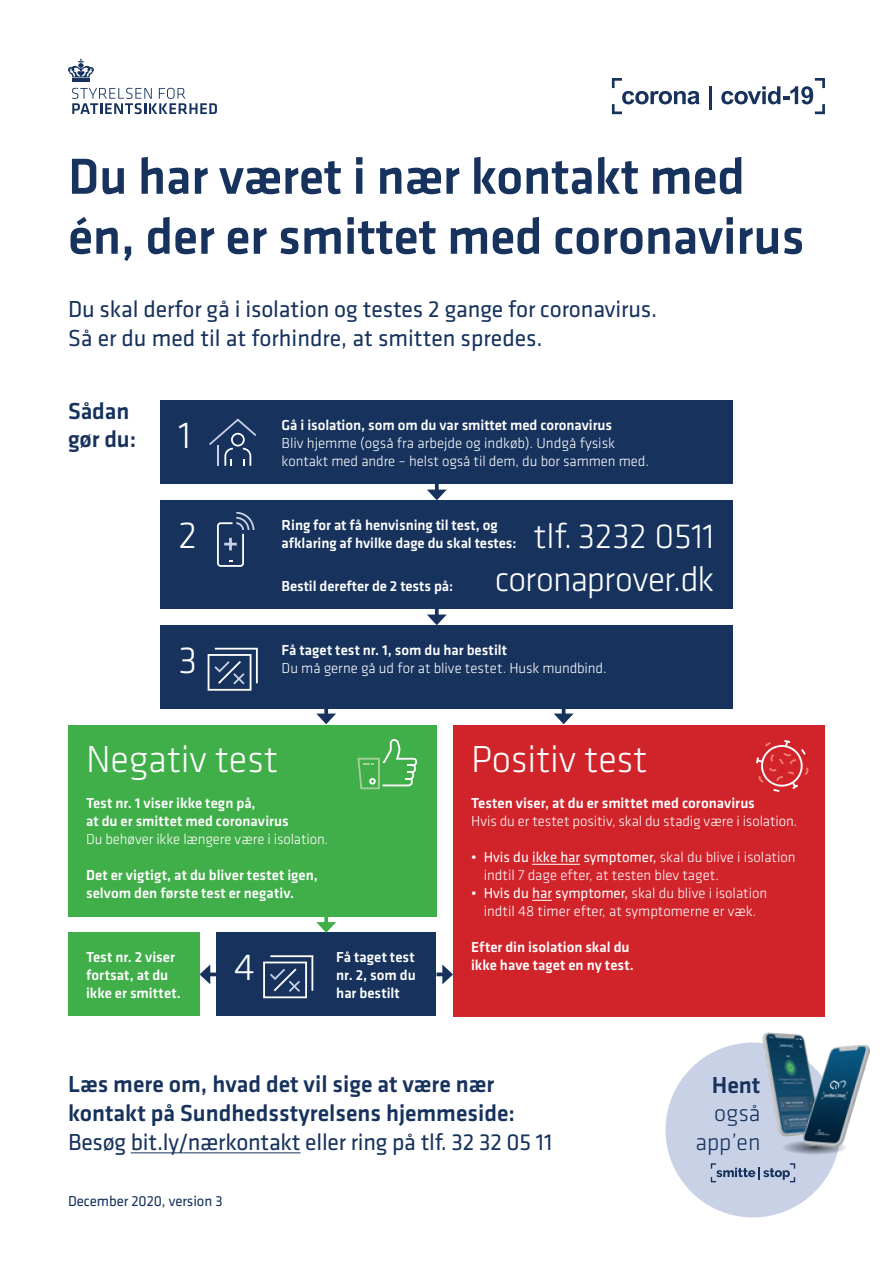
<style>
.page{position:relative;width:893px;height:1263px;background:#fff}
.page>*{position:absolute;margin:0;border:0;box-sizing:border-box;transform-origin:0 0}
.t1{font:500 52.5px/60px "Klavika";letter-spacing:-.005em;color:#16325d}
.t2{font:300 39px "Klavika";letter-spacing:-.005em;color:#fff}
.t3{font:300 36px "Klavika";letter-spacing:-.01em;color:#fff}
.t4{font:500 24px/28.8px "Klavika";color:#16325d}
.t5{font:24px/28.8px "Klavika";letter-spacing:-.005em;color:#16325d}
.t6{font:300 24px/28.8px "Klavika";color:#16325d;text-align:right}
.t7{font:300 15px/18px "Klavika";color:#fff}
.t8{font:500 15px/18px "Klavika";color:#fff}
.t9{font:15px "Klavika";letter-spacing:-.005em;color:#16325d}
.s1{font-weight:500}
.s2{font-weight:400}
</style>
<div class="page">
<svg style="left:612px;top:78px;width:88px;height:36px"></svg>
<hr style="left:709px;top:86px;width:3px;height:23px;background:#16325d">
<svg style="left:721px;top:78px;width:104px;height:36px"></svg>
<hr style="left:72px;top:78px;width:18px;height:4px;background:#16325d">
<svg style="left:68px;top:59px;width:26px;height:18px"></svg>
<svg style="left:72px;top:88px;width:145px;height:26px"></svg>
<hr style="left:131px;top:1152px;width:169px;height:1px;background:#16325d">
<div style="left:665px;top:1042px;width:175px;height:175px;background:#c8d1e5;border-radius:50%"></div>
<svg style="left:711px;top:1163px;width:84px;height:19px"></svg>
<svg style="left:785px;top:1149px;width:60px;height:5px"></svg>
<img style="left:755px;top:1032px;width:115px;height:117px">
<div style="left:453px;top:725px;width:372px;height:291px;background:#d1232a"></div>
<hr style="left:532px;top:864px;width:48px;height:1px;background:#fff">
<svg style="left:532px;top:900px;width:20px;height:1px"></svg>
<div style="left:161px;top:625px;width:155px;height:83px;background:#16325d"></div>
<div style="left:264px;top:625px;width:468px;height:83px;background:#16325d"></div>
<svg style="left:208px;top:648px;width:50px;height:43px"></svg>
<svg style="left:756px;top:740px;width:53px;height:52px"></svg>
<div style="left:161px;top:400px;width:155px;height:84px;background:#16325d"></div>
<div style="left:264px;top:400px;width:468px;height:84px;background:#16325d"></div>
<svg style="left:209px;top:418px;width:47px;height:48px"></svg>
<div style="left:68px;top:725px;width:368px;height:191px;background:#40ae49"></div>
<div style="left:68px;top:933px;width:132px;height:83px;background:#40ae49"></div>
<svg style="left:357px;top:739px;width:60px;height:50px"></svg>
<div style="left:216px;top:933px;width:157px;height:83px;background:#16325d"></div>
<div style="left:318px;top:933px;width:118px;height:83px;background:#16325d"></div>
<svg style="left:263px;top:955px;width:50px;height:43px"></svg>
<svg style="left:427px;top:484px;width:20px;height:16px"></svg>
<svg style="left:427px;top:609px;width:20px;height:16px"></svg>
<svg style="left:316px;top:708px;width:20px;height:16px"></svg>
<svg style="left:200px;top:964px;width:16px;height:20px"></svg>
<svg style="left:437px;top:964px;width:16px;height:20px"></svg>
<svg style="left:554px;top:708px;width:20px;height:16px"></svg>
<svg style="left:316px;top:916px;width:20px;height:17px"></svg>
<div style="left:161px;top:500px;width:155px;height:109px;background:#16325d"></div>
<div style="left:264px;top:500px;width:468px;height:109px;background:#16325d"></div>
<svg style="left:217px;top:512px;width:37px;height:55px"></svg>
<p class="t1" style="left:68px;top:147px;width:738px">Du har været i nær kontakt med én, der er smittet med coronavirus</p>
<p class="t5" style="left:68px;top:295px;width:591px">Du skal derfor gå i isolation og testes 2 gange for coronavirus.<br>Så er du med til at forhindre, at smitten spredes.</p>
<p class="t4" style="left:68px;top:397px;width:63px">Sådan</p>
<p class="t4" style="left:68px;top:425px;width:70px">gør du:</p>
<p class="t2" style="left:179px;top:414px;width:14px">1</p>
<p class="t7" style="left:282px;top:416px;width:369px"><span class="s1">Gå i isolation, som om du var smittet med coronavirus<br></span>Bliv hjemme (også fra arbejde og indkøb). Undgå fysisk kontakt med andre – helst også til dem, du bor sammen med.</p>
<p class="t2" style="left:179px;top:513px;width:20px">2</p>
<p class="t8" style="left:282px;top:516px;width:236px">Ring for at få henvisning til test, og afklaring af hvilke dage du skal testes:</p>
<p class="t3" style="left:534px;top:516px;width:182px">tlf. 3232 0511</p>
<p class="t8" style="left:282px;top:577px;width:173px">Bestil derefter de 2 tests på:</p>
<p class="t3" style="left:495px;top:559px;width:221px">coronaprover.dk</p>
<p class="t2" style="left:179px;top:638px;width:20px">3</p>
<p class="t7" style="left:282px;top:641px;width:326px"><span class="s1">Få taget test nr. 1, som du har bestilt<br></span>Du må gerne gå ud for at blive testet. Husk mundbind.</p>
<p class="t2" style="left:86px;top:738px;width:194px">Negativ test</p>
<p class="t8" style="left:86px;top:794px;width:204px">Test nr. 1 viser ikke tegn på,<br>at du er smittet med coronavirus</p>
<p class="t7" style="left:86px;top:830px;width:244px">Du behøver ikke længere være i isolation.</p>
<p class="t8" style="left:86px;top:866px;width:233px">Det er vigtigt, at du bliver testet igen,</p>
<p class="t8" style="left:86px;top:884px;width:210px">selvom den første test er negativ.</p>
<p class="t8" style="left:86px;top:948px;width:96px">Test nr. 2 viser fortsat, at du ikke er smittet.</p>
<p class="t2" style="left:234px;top:946px;width:22px">4</p>
<p class="t8" style="left:336px;top:948px;width:81px;text-align:justify">Få taget test nr. 2, som du har bestilt</p>
<p class="t2" style="left:471px;top:738px;width:178px">Positiv test</p>
<p class="t8" style="left:471px;top:794px;width:285px">Testen viser, at du er smittet med coronavirus</p>
<p class="t7" style="left:471px;top:812px;width:328px">Hvis du er testet positiv, skal du stadig være i isolation.</p>
<p class="t7" style="left:484px;top:848px;width:313px;text-indent:-13px"><span class="s2">• Hvis du ikke har symptomer,</span> skal du blive i isolation indtil 7 dage efter, at testen blev taget.</p>
<p class="t7" style="left:471px;top:884px;width:298px;text-align:center"><span class="s2">• Hvis du har symptomer,</span> skal du blive i isolation indtil 48 timer efter, at symptomerne er væk.</p>
<p class="t8" style="left:471px;top:938px;width:160px">Efter din isolation skal du</p>
<p class="t8" style="left:471px;top:956px;width:164px">ikke have taget en ny test.</p>
<p class="t4" style="left:68px;top:1070px;width:486px">Læs mere om, hvad det vil sige at være nær kontakt på Sundhedsstyrelsens hjemmeside:<br><span class="s2">Besøg bit.ly/nærkontakt eller ring på tlf. 32 32 05 11</span></p>
<p class="t6" style="left:695px;top:1070px;width:67px"><span class="s1">Hent </span>også app’en</p>
<p class="t9" style="left:68px;top:1193px;width:156px">December 2020, version 3</p>
</div>
